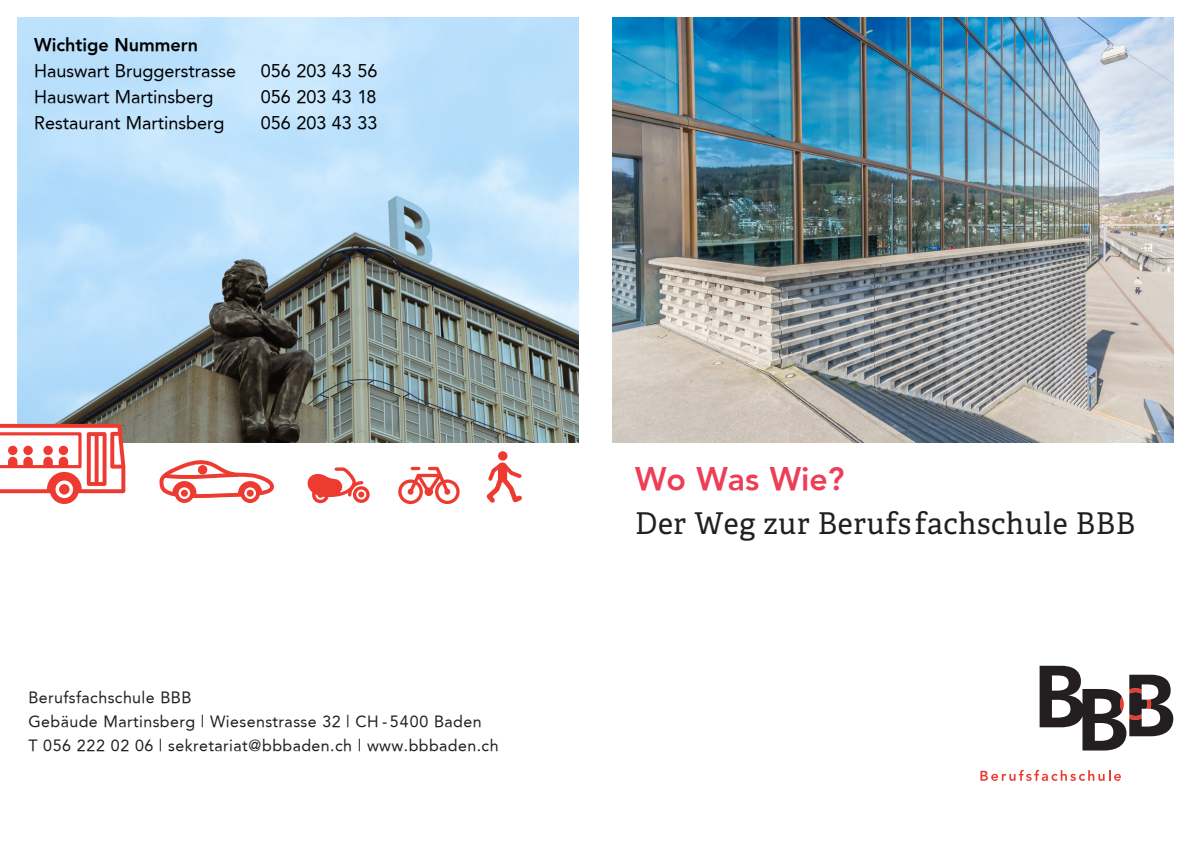
<style>
.page{position:relative;width:1191px;height:851px;background:#fff}
.page>*{position:absolute;margin:0;border:0;box-sizing:border-box;transform-origin:0 0}
.t1{font:800 32px "Avenir";color:#ee3d56}
.t2{font:30px "Adelle Basic";letter-spacing:.02em;color:#231f20}
.t3{font:18px "Avenir";color:#000}
.t4{font:800 18px "Avenir";color:#000}
.Adresse{font:16px "Avenir";letter-spacing:.025em;color:#231f20}
</style>
<div class="page">
<img style="left:17px;top:17px;width:561px;height:425px">
<img style="left:612px;top:17px;width:562px;height:425px">
<div style="left:240px;top:483px;width:20px;height:20px;border:4px solid #ee3b32;border-radius:50%"></div>
<div style="left:175px;top:483px;width:19px;height:20px;border:4px solid #ee3b32;border-radius:50%"></div>
<svg style="left:159px;top:460px;width:115px;height:39px"></svg>
<div style="left:198px;top:465px;width:9px;height:9px;background:#ee3b32;border-radius:50%"></div>
<div style="left:50px;top:474px;width:29px;height:30px;border:6px solid #ee3b32;border-radius:50%"></div>
<div style="left:398px;top:479px;width:25px;height:25px;border:3px solid #ee3b32;border-radius:50%"></div>
<div style="left:435px;top:479px;width:24px;height:25px;border:3px solid #ee3b32;border-radius:50%"></div>
<svg style="left:406px;top:466px;width:46px;height:32px"></svg>
<svg style="left:307px;top:467px;width:63px;height:37px"></svg>
<div style="left:498px;top:451px;width:9px;height:9px;background:#ee3b32;border-radius:50%"></div>
<svg style="left:486px;top:462px;width:36px;height:41px"></svg>
<div style="left:498px;top:467px;width:9px;height:10px;background:#ee3b32"></div>
<svg style="left:0;top:422px;width:127px;height:75px"></svg>
<svg style="left:1039px;top:665px;width:134px;height:85px"></svg>
<svg style="left:980px;top:769px;width:141px;height:11px"></svg>
<p class="t4" style="left:34px;top:34px;width:166px">Wichtige Nummern</p>
<p class="t3" style="left:34px;top:60px;width:203px">Hauswart Bruggerstrasse</p>
<p class="t3" style="left:261px;top:60px;width:118px">056 203 43 56</p>
<p class="t3" style="left:34px;top:86px;width:181px">Hauswart Martinsberg</p>
<p class="t3" style="left:261px;top:86px;width:117px">056 203 43 18</p>
<p class="t3" style="left:34px;top:112px;width:192px">Restaurant Martinsberg</p>
<p class="t3" style="left:261px;top:112px;width:118px">056 203 43 33</p>
<p class="Adresse" style="left:28px;top:687px;width:165px">Berufsfachschule BBB</p>
<p class="Adresse" style="left:28px;top:711px;width:455px">Gebäude Martinsberg | Wiesenstrasse 32 | CH - 5400 Baden</p>
<p class="Adresse" style="left:28px;top:735px;width:472px">T 056 222 02 06 | sekretariat@bbbaden.ch | www.bbbaden.ch</p>
<p class="t1" style="left:635px;top:459px;width:211px">Wo Was Wie?</p>
<p class="t2" style="left:635px;top:504px;width:502px">Der Weg zur Berufsfachschule BBB</p>
</div>
